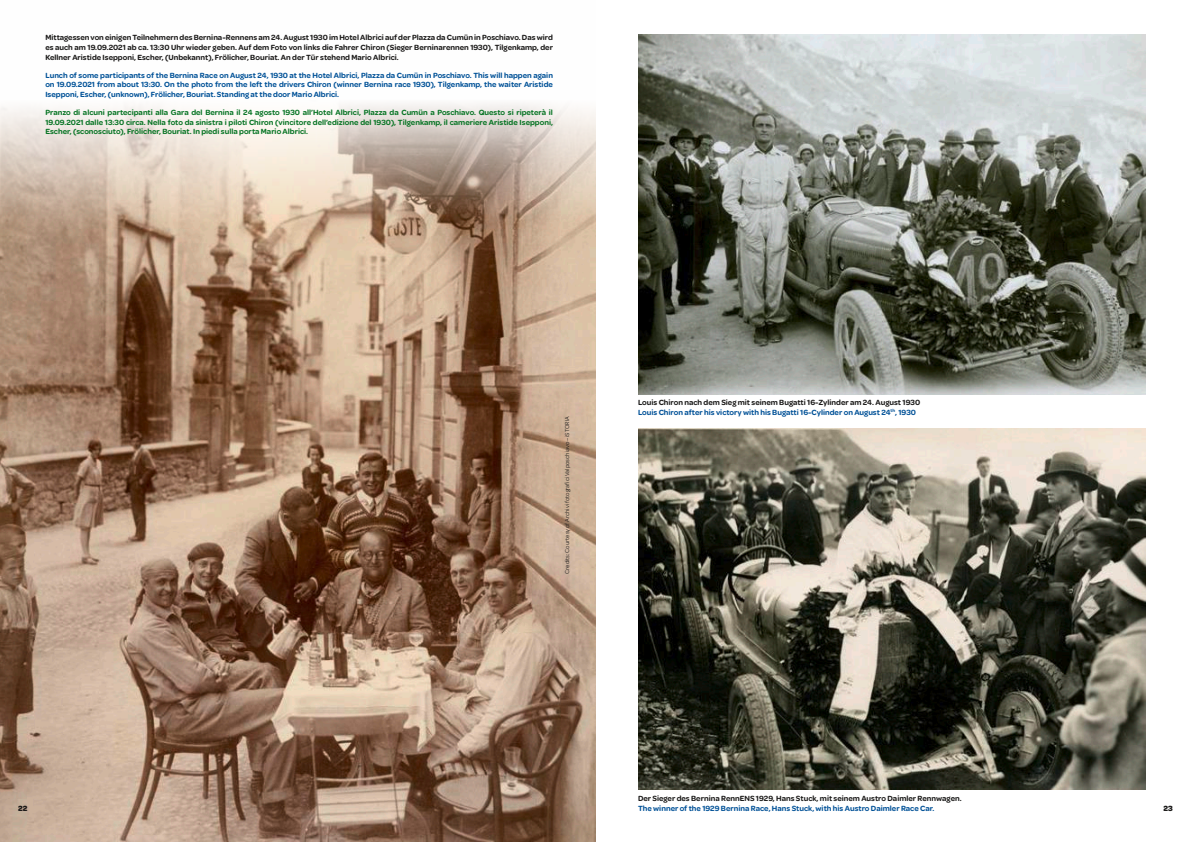
<style>
.page{position:relative;width:1191px;height:842px;background:#fff}
.page>*{position:absolute;margin:0;border:0;box-sizing:border-box;transform-origin:0 0}
.t1{font:600 8px/9.6px "Omnes";color:#005197;text-align:justify}
.t2{font:600 8px/9.6px "Omnes";color:#1a1918;text-align:justify}
.t3{font:600 8px/9.6px "Omnes";color:#077424;text-align:justify}
.t4{font:700 8px "Omnes";color:#1a1918}
.t5{font:6px "Omnes";color:#1a1918}
.s1{color:#1a1918}
</style>
<div class="page">
<img style="left:0;top:103px;width:595px;height:739px">
<img style="left:638px;top:34px;width:507px;height:361px">
<img style="left:638px;top:428px;width:507px;height:361px">
<p class="t2" style="left:45px;top:33px;width:509px">Mittagessen von einigen Teilnehmern des Bernina-Rennens am 24. August 1930 im Hotel Albrici auf der Plazza da Cumün in Poschiavo. Das wird es auch am 19.09.2021 ab ca. 13:30 Uhr wieder geben. Auf dem Foto von links die Fahrer Chiron (Sieger Berninarennen 1930), Tilgenkamp, der Kellner Aristide Isepponi, Escher, (Unbekannt), Frölicher, Bouriat. An der Tür stehend Mario Albrici.</p>
<p class="t1" style="left:45px;top:70px;width:509px">Lunch of some participants of the Bernina Race on August 24, 1930 at the Hotel Albrici, Plazza da Cumün in Poschiavo. This will happen again on 19.09.2021 from about 13:30. On the photo from the left the drivers Chiron (winner Bernina race 1930), Tilgenkamp, the waiter Aristide Isepponi, Escher, (unknown), Frölicher, Bouriat. Standing at the door Mario Albrici.</p>
<p class="t3" style="left:45px;top:107px;width:509px">Pranzo di alcuni partecipanti alla Gara del Bernina il 24 agosto 1930 all’Hotel Albrici, Plazza da Cumün a Poschiavo. Questo si ripeterà il 19.09.2021 dalle 13:30 circa. Nella foto da sinistra i piloti Chiron (vincitore dell’edizione del 1930), Tilgenkamp, il cameriere Aristide Isepponi, Escher, (sconosciuto), Frölicher, Bouriat. In piedi sulla porta Mario Albrici.</p>
<p class="t5" style="left:563px;top:574px;width:159px;rotate:-90deg">Credits: Courtesy of Archivi fotografici Valposchiavo – iSTORIA</p>
<p class="t1" style="left:638px;top:397px;width:284px"><span class="s1">Louis Chiron nach dem Sieg mit seinem Bugatti 16-Zylinder am 24. August 1930<br></span>Louis Chiron after his victory with his Bugatti 16-Cylinder on August 24<sup>th</sup>, 1930</p>
<p class="t2" style="left:638px;top:793px;width:325px">Der Sieger des Bernina RennENS 1929, Hans Stuck, mit seinem Austro Daimler Rennwagen.</p>
<p class="t4" style="left:18px;top:802px;width:11px">22</p>
<p class="t1" style="left:638px;top:803px;width:298px">The winner of the 1929 Bernina Race, Hans Stuck, with his Austro Daimler Race Car.</p>
<p class="t4" style="left:1163px;top:802px;width:11px">23</p>
</div>
